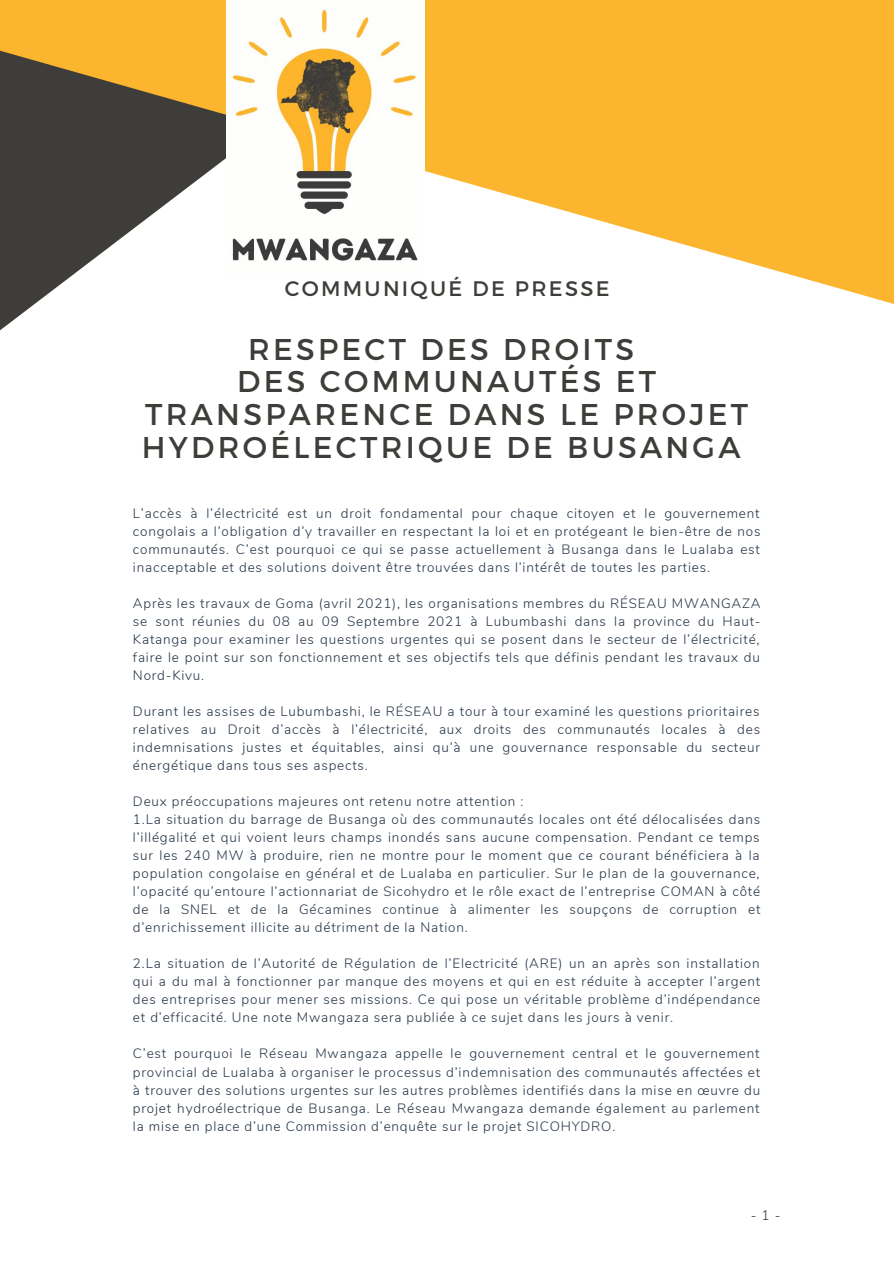
<style>
.page{position:relative;width:894px;height:1264px;background:#fff}
.page>*{position:absolute;margin:0;border:0;box-sizing:border-box;transform-origin:0 0}
.t1{font:30px/32.7px "Montserrat";letter-spacing:.11em;color:#3f3d3a;text-align:center}
.t2{font:21px "Montserrat";letter-spacing:.11em;color:#3f3d3a}
.t3{font:300 13.5px/18px "Nunito";letter-spacing:.06em;color:#263547;text-align:justify}
</style>
<div class="page">
<svg style="left:0;top:0;width:893px;height:331px;fill:#fbb52f"></svg>
<img style="left:226px;top:0;width:198px;height:274px">
<p class="t2" style="left:285px;top:274px;width:326px">COMMUNIQUÉ DE PRESSE</p>
<p class="t1" style="left:248px;top:331px;width:387px">RESPECT DES DROITS</p>
<p class="t1" style="left:142px;top:364px;width:608px">DES COMMUNAUTÉS ET<br>TRANSPARENCE DANS LE PROJET<br>HYDROÉLECTRIQUE DE BUSANGA</p>
<p class="t3" style="left:133px;top:504px;width:629px">L’accès à l’électricité est un droit fondamental pour chaque citoyen et le gouvernement congolais a l’obligation d’y travailler en respectant la loi et en protégeant le bien-être de nos communautés. C’est pourquoi ce qui se passe actuellement à Busanga dans le Lualaba est inacceptable et des solutions doivent être trouvées dans l’intérêt de toutes les parties.</p>
<p class="t3" style="left:133px;top:594px;width:629px">Après les travaux de Goma (avril 2021), les organisations membres du RÉSEAU MWANGAZA se sont réunies du 08 au 09 Septembre 2021 à Lubumbashi dans la province du Haut-Katanga pour examiner les questions urgentes qui se posent dans le secteur de l’électricité, faire le point sur son fonctionnement et ses objectifs tels que définis pendant les travaux du Nord-Kivu.</p>
<p class="t3" style="left:133px;top:702px;width:628px">Durant les assises de Lubumbashi, le RÉSEAU a tour à tour examiné les questions prioritaires relatives au Droit d’accès à l’électricité, aux droits des communautés locales à des indemnisations justes et équitables, ainsi qu’à une gouvernance responsable du secteur énergétique dans tous ses aspects.</p>
<p class="t3" style="left:133px;top:792px;width:392px">Deux préoccupations majeures ont retenu notre attention :</p>
<p class="t3" style="left:133px;top:810px;width:628px">1.La situation du barrage de Busanga où des communautés locales ont été délocalisées dans l’illégalité et qui voient leurs champs inondés sans aucune compensation. Pendant ce temps sur les 240 MW à produire, rien ne montre pour le moment que ce courant bénéficiera à la population congolaise en général et de Lualaba en particulier. Sur le plan de la gouvernance, l’opacité qu’entoure l’actionnariat de Sicohydro et le rôle exact de l’entreprise COMAN à côté de la SNEL et de la Gécamines continue à alimenter les soupçons de corruption et d’enrichissement illicite au détriment de la Nation.</p>
<p class="t3" style="left:133px;top:954px;width:628px">2.La situation de l’Autorité de Régulation de l’Electricité (ARE) un an après son installation qui a du mal à fonctionner par manque des moyens et qui en est réduite à accepter l’argent des entreprises pour mener ses missions. Ce qui pose un véritable problème d’indépendance et d’efficacité. Une note Mwangaza sera publiée à ce sujet dans les jours à venir.</p>
<p class="t3" style="left:133px;top:1045px;width:628px">C’est pourquoi le Réseau Mwangaza appelle le gouvernement central et le gouvernement provincial de Lualaba à organiser le processus d’indemnisation des communautés affectées et à trouver des solutions urgentes sur les autres problèmes identifiés dans la mise en œuvre du projet hydroélectrique de Busanga. Le Réseau Mwangaza demande également au parlement la mise en place d’une Commission d’enquête sur le projet SICOHYDRO.</p>
<p class="t3" style="left:750px;top:1206px;width:31px">-1-</p>
</div>
